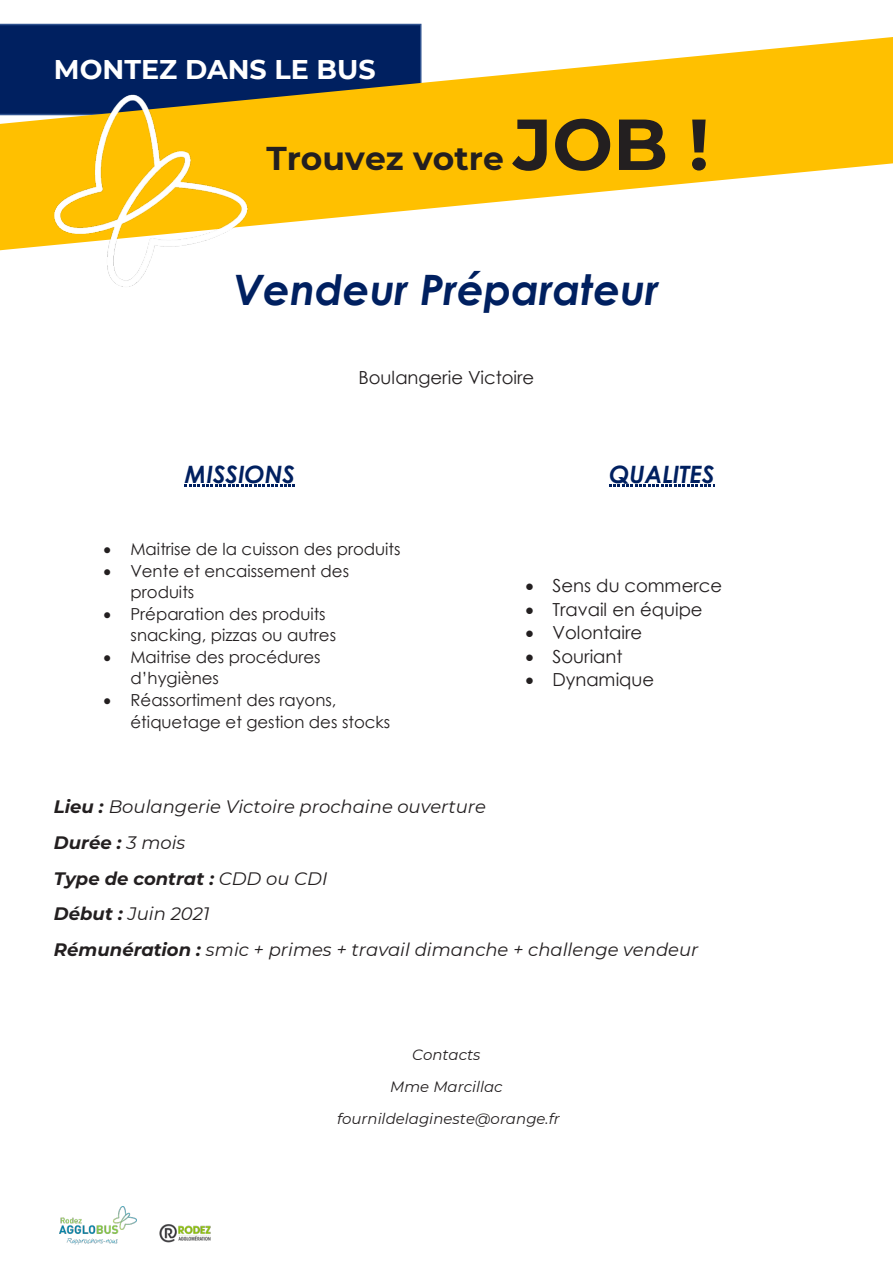
<style>
.page{position:relative;width:893px;height:1263px;background:#fff}
.page>*{position:absolute;margin:0;border:0;box-sizing:border-box;transform-origin:0 0}
.t1{font:italic 700 42px "Century Gothic";color:#002060}
.t2{font:700 33px "Montserrat";color:#231f20}
.t3{font:700 27px "Montserrat";color:#fff}
.t4{font:italic 700 24px "Century Gothic";color:#002060}
.t5{font:italic 18px/35.7px "Montserrat";color:#231f20}
.t6{font:18px "Century Gothic";color:#231f20}
.t7{font:16.5px/21.6px "Century Gothic";color:#231f20}
.t8{font:italic 15px/31.8px "Montserrat";color:#231f20;text-align:center}
.s1{font-size:72px}
.s2{font-weight:700}
</style>
<div class="page">
<img style="left:159px;top:1224px;width:52px;height:19px">
<img style="left:60px;top:1206px;width:76px;height:38px">
<svg style="left:0;top:24px;width:421px;height:13px;background:#042464"></svg>
<svg style="left:0;top:37px;width:893px;height:213px;fill:#ffc000"></svg>
<svg style="left:185px;top:485px;width:110px;height:2px"></svg>
<svg style="left:609px;top:485px;width:106px;height:2px"></svg>
<img style="left:54px;top:94px;width:193px;height:193px">
<p class="t3" style="left:54px;top:50px;width:323px">MONTEZ DANS LE BUS</p>
<p class="t2" style="left:266px;top:134px;width:444px">Trouvez votre <span class="s1">JOB !</span></p>
<p class="t1" style="left:234px;top:258px;width:426px">Vendeur Préparateur</p>
<p class="t4" style="left:185px;top:456px;width:112px">MISSIONS</p>
<p class="t6" style="left:358px;top:365px;width:177px">Boulangerie Victoire</p>
<p class="t4" style="left:609px;top:456px;width:107px">QUALITES</p>
<p class="t7" style="left:104px;top:538px;width:299px">• Maitrise de la cuisson des produits</p>
<p class="t7" style="left:131px;top:559px;width:220px;text-indent:-27px">• Vente et encaissement des produits</p>
<p class="t7" style="left:131px;top:603px;width:207px;text-indent:-27px">• Préparation des produits snacking, pizzas ou autres</p>
<p class="t7" style="left:131px;top:646px;width:192px;text-indent:-27px">• Maitrise des procédures d’hygiènes</p>
<p class="t7" style="left:131px;top:689px;width:261px;text-indent:-27px">• Réassortiment des rayons, étiquetage et gestion des stocks</p>
<p class="t6" style="left:525px;top:573px;width:198px">• Sens du commerce</p>
<p class="t6" style="left:525px;top:597px;width:179px">• Travail en équipe</p>
<p class="t6" style="left:525px;top:620px;width:118px">• Volontaire</p>
<p class="t6" style="left:525px;top:644px;width:99px">• Souriant</p>
<p class="t6" style="left:525px;top:667px;width:130px">• Dynamique</p>
<p class="t5" style="left:54px;top:788px;width:646px"><span class="s2">Lieu :</span> Boulangerie Victoire prochaine ouverture<br><span class="s2">Durée :</span> 3 mois<br><span class="s2">Type de contrat :</span> CDD ou CDI<br><span class="s2">Début :</span> Juin 2021<br><span class="s2">Rémunération :</span> smic + primes + travail dimanche + challenge vendeur</p>
<p class="t8" style="left:337px;top:1038px;width:224px">Contacts<br>Mme Marcillac fournildelagineste@orange.fr</p>
</div>
